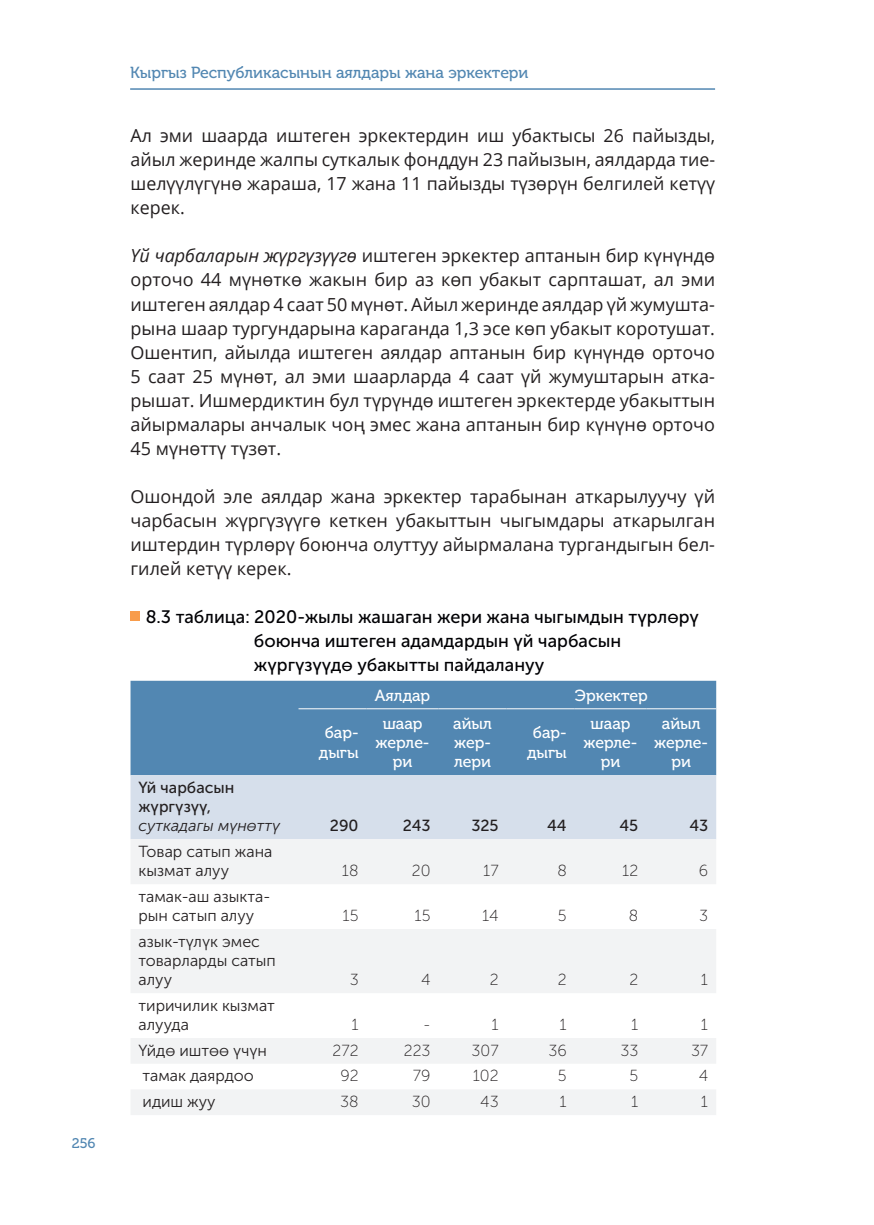
<style>
.page{position:relative;width:874px;height:1225px;background:#fff}
.page>*{position:absolute;margin:0;border:0;box-sizing:border-box;transform-origin:0 0}
.t1{font:18px/24px "Open Sans";color:#231f20;text-align:justify}
.t2{font:18px "Museo Sans Cyrl 500";color:#010104}
.t3{font:16px/19.2px "Museo Sans Cyrl 300";color:#231f20}
.t4{font:16px/19.2px "Museo Cyrl 500";color:#fff;text-align:center}
.t5{font:16px "Museo Sans Cyrl 100";color:#231f20}
.t6{font:16px "Museo Cyrl 500";color:#5287b2}
.t7{font:16px "Museo Sans Cyrl 500";color:#231f20}
.t8{font:italic 16px "Museo Sans Cyrl 300";color:#231f20}
.t9{font:14px "Museo Cyrl 500";color:#5287b2}
.s1{font-style:italic}
</style>
<div class="page">
<hr style="left:130px;top:88px;width:584px;height:2px;background:#5287b2">
<div style="left:130px;top:611px;width:10px;height:10px;background:#f89c4b"></div>
<div style="left:130px;top:681px;width:585px;height:94px;background:#5287b2"></div>
<div style="left:130px;top:775px;width:585px;height:64px;background:#d6dfeb"></div>
<svg style="left:131px;top:839px;width:584px;height:276px;fill:#f2f3f4"></svg>
<hr style="left:298px;top:708px;width:68px;height:1px;background:#fff">
<hr style="left:366px;top:708px;width:72px;height:1px;background:#fff">
<hr style="left:438px;top:708px;width:68px;height:1px;background:#fff">
<hr style="left:506px;top:708px;width:68px;height:1px;background:#fff">
<hr style="left:574px;top:708px;width:72px;height:1px;background:#fff">
<hr style="left:646px;top:708px;width:69px;height:1px;background:#fff">
<p class="t9" style="left:72px;top:1135px;width:25px">256</p>
<p class="t6" style="left:130px;top:64px;width:399px">Кыргыз Республикасынын аялдары жана эркектери</p>
<p class="t1" style="left:130px;top:123px;width:586px">Ал эми шаарда иштеген эркектердин иш убактысы 26 пайызды, айыл жеринде жалпы суткалык фонддун 23 пайызын, аялдарда тие&shy;шелүүлүгүнө жараша, 17 жана 11 пайызды түзөрүн белгилей кетүү керек.</p>
<p class="t1" style="left:130px;top:243px;width:585px"><span class="s1">Үй чарбаларын жүргүзүүгө</span> иштеген эркектер аптанын бир күнүндө орточо 44 мүнѳткѳ жакын бир аз көп убакыт сарпташат, ал эми иштеген аялдар 4 саат 50 мүнѳт. Айыл жеринде аялдар үй жумушта&shy;рына шаар тургундарына караганда 1,3 эсе көп убакыт коротушат.<br>Ошентип, айылда иштеген аялдар аптанын бир күнүндө орточо 5 саат 25 мүнөт, ал эми шаарларда 4 саат үй жумуштарын атка&shy;рышат. Ишмердиктин бул түрүндө иштеген эркектерде убакыттын айырмалары анчалык чоң эмес жана аптанын бир күнүнө орточо 45 мүнөттү түзөт.</p>
<p class="t1" style="left:130px;top:483px;width:585px">Ошондой эле аялдар жана эркектер тарабынан аткарылуучу үй чарбасын жүргүзүүгө кеткен убакыттын чыгымдары аткарылган иштердин түрлөрү боюнча олуттуу айырмалана тургандыгын бел&shy;гилей кетүү керек.</p>
<p class="t2" style="left:146px;top:606px;width:554px">8.3 таблица: 2020-жылы жашаган жери жана чыгымдын түрлѳрү</p>
<p class="t2" style="left:254px;top:630px;width:369px">боюнча иштеген адамдардын үй чарбасын</p>
<p class="t2" style="left:254px;top:654px;width:292px">жүргүзүүдѳ убакытты пайдалануу</p>
<p class="t4" style="left:375px;top:686px;width:57px">Аялдар</p>
<p class="t4" style="left:574px;top:686px;width:74px">Эркектер</p>
<p class="t4" style="left:319px;top:723px;width:41px">бар&shy;дыгы</p>
<p class="t4" style="left:375px;top:714px;width:55px">шаар жерле&shy;ри</p>
<p class="t4" style="left:453px;top:714px;width:40px;text-align:justify">айыл жер&shy;лери</p>
<p class="t4" style="left:527px;top:723px;width:41px">бар&shy;дыгы</p>
<p class="t4" style="left:583px;top:714px;width:55px">шаар жерле&shy;ри</p>
<p class="t4" style="left:654px;top:714px;width:55px">айыл жерле&shy;ри</p>
<p class="t7" style="left:138px;top:778px;width:97px">Үй чарбасын</p>
<p class="t7" style="left:138px;top:798px;width:74px">жүргүзүү,</p>
<p class="t8" style="left:138px;top:817px;width:143px">суткадагы мүнѳттү</p>
<p class="t7" style="left:330px;top:817px;width:30px">290</p>
<p class="t7" style="left:402px;top:817px;width:29px">243</p>
<p class="t7" style="left:471px;top:817px;width:29px">325</p>
<p class="t7" style="left:547px;top:817px;width:21px">44</p>
<p class="t7" style="left:619px;top:817px;width:20px">45</p>
<p class="t7" style="left:689px;top:817px;width:20px">43</p>
<p class="t3" style="left:138px;top:842px;width:135px">Товар сатып жана кызмат алуу</p>
<p class="t5" style="left:342px;top:862px;width:18px">18</p>
<p class="t5" style="left:411px;top:862px;width:20px">20</p>
<p class="t5" style="left:483px;top:862px;width:17px">17</p>
<p class="t5" style="left:557px;top:862px;width:11px">8</p>
<p class="t5" style="left:621px;top:862px;width:18px">12</p>
<p class="t5" style="left:698px;top:862px;width:11px">6</p>
<p class="t3" style="left:138px;top:887px;width:133px">тамак-аш азыкта&shy;рын сатып алуу</p>
<p class="t3" style="left:138px;top:931px;width:139px">азык-түлүк эмес товарларды сатып алуу</p>
<p class="t3" style="left:138px;top:996px;width:138px">тиричилик кызмат алууда</p>
<p class="t5" style="left:342px;top:907px;width:18px">15</p>
<p class="t5" style="left:414px;top:907px;width:18px">15</p>
<p class="t5" style="left:482px;top:907px;width:18px">14</p>
<p class="t5" style="left:557px;top:907px;width:10px">5</p>
<p class="t5" style="left:628px;top:907px;width:11px">8</p>
<p class="t5" style="left:699px;top:907px;width:10px">3</p>
<p class="t5" style="left:349px;top:971px;width:10px">3</p>
<p class="t5" style="left:421px;top:971px;width:11px">4</p>
<p class="t5" style="left:489px;top:971px;width:10px">2</p>
<p class="t5" style="left:557px;top:971px;width:10px">2</p>
<p class="t5" style="left:629px;top:971px;width:10px">2</p>
<p class="t5" style="left:700px;top:971px;width:9px">1</p>
<p class="t5" style="left:351px;top:1016px;width:9px">1</p>
<p class="t5" style="left:423px;top:1016px;width:8px">-</p>
<p class="t5" style="left:491px;top:1016px;width:9px">1</p>
<p class="t5" style="left:559px;top:1016px;width:9px">1</p>
<p class="t5" style="left:630px;top:1016px;width:9px">1</p>
<p class="t5" style="left:700px;top:1016px;width:9px">1</p>
<p class="t3" style="left:138px;top:1040px;width:130px">Үйдѳ иштѳѳ үчүн</p>
<p class="t5" style="left:332px;top:1041px;width:28px">272</p>
<p class="t5" style="left:403px;top:1041px;width:28px">223</p>
<p class="t5" style="left:471px;top:1041px;width:28px">307</p>
<p class="t5" style="left:548px;top:1041px;width:20px">36</p>
<p class="t5" style="left:620px;top:1041px;width:19px">33</p>
<p class="t5" style="left:690px;top:1041px;width:19px">37</p>
<p class="t3" style="left:142px;top:1066px;width:113px">тамак даярдоо</p>
<p class="t5" style="left:340px;top:1067px;width:20px">92</p>
<p class="t5" style="left:412px;top:1067px;width:19px">79</p>
<p class="t5" style="left:472px;top:1067px;width:27px">102</p>
<p class="t5" style="left:557px;top:1067px;width:10px">5</p>
<p class="t5" style="left:629px;top:1067px;width:10px">5</p>
<p class="t5" style="left:698px;top:1067px;width:11px">4</p>
<p class="t3" style="left:142px;top:1092px;width:75px">идиш жуу</p>
<p class="t5" style="left:340px;top:1093px;width:20px">38</p>
<p class="t5" style="left:411px;top:1093px;width:20px">30</p>
<p class="t5" style="left:480px;top:1093px;width:20px">43</p>
<p class="t5" style="left:559px;top:1093px;width:9px">1</p>
<p class="t5" style="left:630px;top:1093px;width:9px">1</p>
<p class="t5" style="left:700px;top:1093px;width:9px">1</p>
</div>
